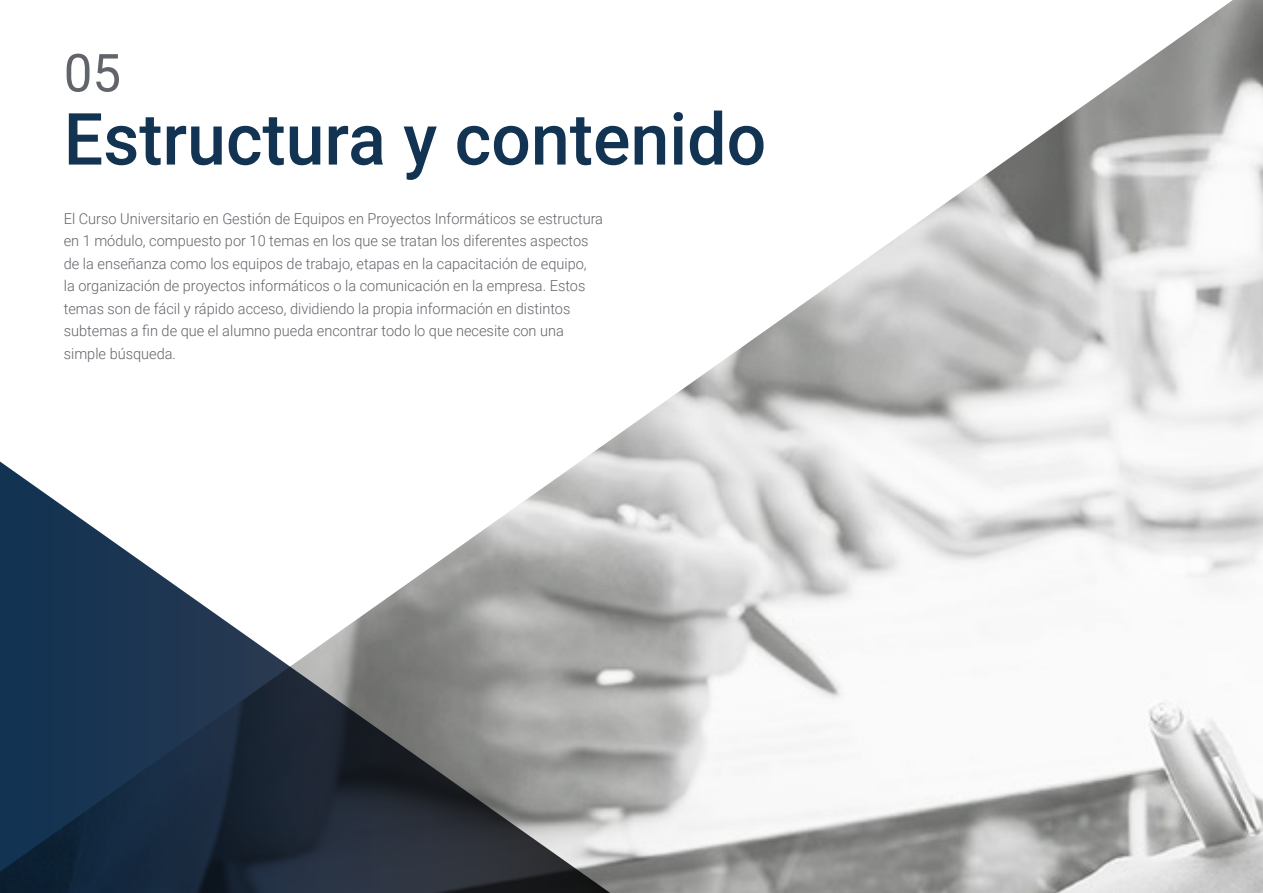
<style>
.page{position:relative;width:1263px;height:893px;background:#fff}
.page>*{position:absolute;margin:0;border:0;box-sizing:border-box;transform-origin:0 0}
.t1{font:500 72px "Roboto";color:#123352}
.t2{font:52.5px "Roboto";color:#61646a}
.t3{font:300 15px/22.5px "Roboto";color:#61646a}
</style>
<div class="page">
<img style="left:602px;top:0;width:661px;height:893px">
<svg style="left:0;top:446px;width:640px;height:447px"></svg>
<h2 class="t2" style="left:64px;top:36px;width:59px">05</h2>
<h1 class="t1" style="left:64px;top:89px;width:704px">Estructura y contenido</h1>
<p class="t3" style="left:64px;top:207px;width:541px">El Curso Universitario en Gestión de Equipos en Proyectos Informáticos se estructura en 1 módulo, compuesto por 10 temas en los que se tratan los diferentes aspectos de la enseñanza como los equipos de trabajo, etapas en la capacitación de equipo,<br>la organización de proyectos informáticos o la comunicación en la empresa. Estos temas son de fácil y rápido acceso, dividiendo la propia información en distintos subtemas a fin de que el alumno pueda encontrar todo lo que necesite con una simple búsqueda.</p>
</div>
